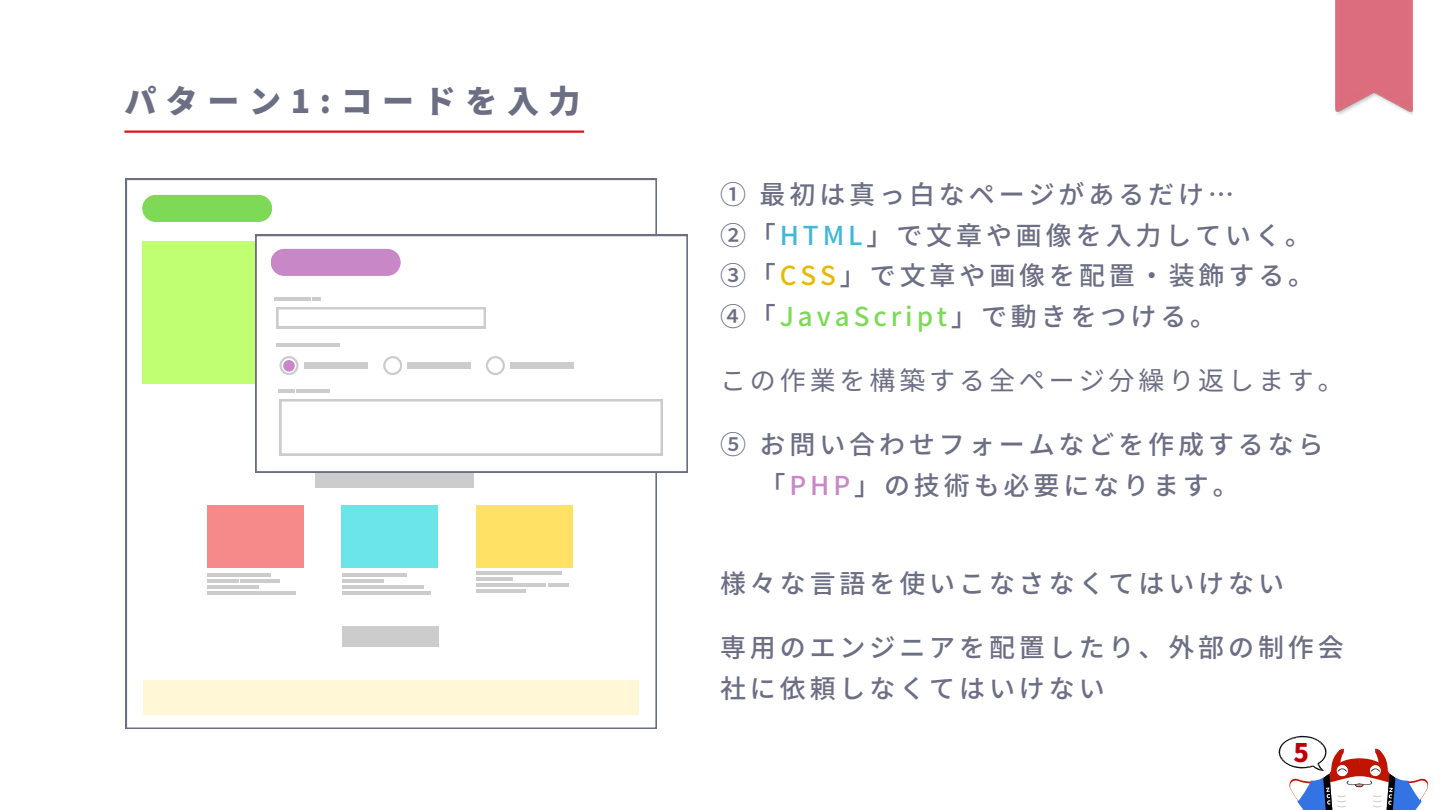
<style>
.page{position:relative;width:1440px;height:810px;background:#fff}
.page>*{position:absolute;margin:0;border:0;box-sizing:border-box;transform-origin:0 0}
.t1{font:900 32px "Noto Sans JP";letter-spacing:.3em;color:#6c6f84}
.t2{font:500 26px/41.2px "Noto Sans JP";letter-spacing:.15em;color:#6c6f84}
.t3{font:26px "Noto Sans JP";letter-spacing:.15em;color:#6c6f84}
.t4{font:900 25.6px "Noto Sans JP";color:#bd0006}
.s1{color:#41b8d5}
.s2{color:#e6ba00}
.s3{color:#7ed957}
.s4{color:#c887c6}
</style>
<div class="page">
<svg style="left:126px;top:179px;width:531px;height:550px"></svg>
<div style="left:142px;top:195px;width:130px;height:27px;background:#7ed957"></div>
<div style="left:142px;top:241px;width:496px;height:143px;background:#c1ff72"></div>
<div style="left:315px;top:468px;width:158px;height:20px;background:#ccc"></div>
<div style="left:342px;top:626px;width:96px;height:21px;background:#ccc"></div>
<div style="left:143px;top:680px;width:496px;height:34px;background:#fff7d5"></div>
<div style="left:342px;top:505px;width:96px;height:62px;background:#6ce5e8"></div>
<div style="left:207px;top:505px;width:96px;height:62px;background:#f68989"></div>
<div style="left:476px;top:505px;width:97px;height:62px;background:#ffe165"></div>
<hr style="left:207px;top:573px;width:64px;height:4px;background:#ccc">
<hr style="left:207px;top:579px;width:32px;height:4px;background:#ccc">
<hr style="left:207px;top:585px;width:52px;height:4px;background:#ccc">
<hr style="left:207px;top:591px;width:89px;height:4px;background:#ccc">
<hr style="left:240px;top:579px;width:40px;height:4px;background:#ccc">
<hr style="left:342px;top:573px;width:10px;height:4px;background:#ccc">
<hr style="left:354px;top:573px;width:53px;height:4px;background:#ccc">
<hr style="left:342px;top:579px;width:42px;height:4px;background:#ccc">
<hr style="left:342px;top:585px;width:81px;height:4px;background:#ccc">
<hr style="left:342px;top:591px;width:51px;height:4px;background:#ccc">
<hr style="left:395px;top:591px;width:36px;height:4px;background:#ccc">
<hr style="left:476px;top:571px;width:86px;height:4px;background:#ccc">
<hr style="left:476px;top:577px;width:36px;height:4px;background:#ccc">
<hr style="left:476px;top:583px;width:70px;height:4px;background:#ccc">
<hr style="left:476px;top:589px;width:50px;height:4px;background:#ccc">
<hr style="left:548px;top:583px;width:20px;height:4px;background:#ccc">
<div style="left:255px;top:235px;width:433px;height:238px;background:#fff"></div>
<svg style="left:271px;top:249px;width:130px;height:27px"></svg>
<svg style="left:276px;top:307px;width:210px;height:21px"></svg>
<hr style="left:275px;top:297px;width:36px;height:4px;background:#ccc">
<hr style="left:276px;top:344px;width:64px;height:3px;background:#ccc">
<svg style="left:279px;top:399px;width:384px;height:57px"></svg>
<hr style="left:278px;top:389px;width:17px;height:4px;background:#ccc">
<svg style="left:279px;top:356px;width:19px;height:19px"></svg>
<div style="left:304px;top:362px;width:63px;height:7px;background:#ccc"></div>
<svg style="left:383px;top:356px;width:19px;height:19px"></svg>
<div style="left:408px;top:362px;width:63px;height:7px;background:#ccc"></div>
<svg style="left:486px;top:356px;width:19px;height:19px"></svg>
<div style="left:510px;top:362px;width:64px;height:7px;background:#ccc"></div>
<div style="left:283px;top:360px;width:12px;height:12px;background:#c887c6;border-radius:50%"></div>
<hr style="left:296px;top:389px;width:34px;height:4px;background:#ccc">
<svg style="left:312px;top:297px;width:9px;height:4px"></svg>
<img style="left:1336px;top:0;width:76px;height:115px">
<svg style="left:1279px;top:736px;width:150px;height:74px"></svg>
<hr style="left:124px;top:131px;width:460px;height:2px;background:#da1319">
<p class="t1" style="left:124px;top:76px;width:454px">パターン1:コードを入力</p>
<p class="t2" style="left:720px;top:173px;width:516px">① 最初は真っ白なページがあるだけ…</p>
<p class="t2" style="left:720px;top:213px;width:593px">②「<span class="s1">HTML</span>」で文章や画像を入力していく。</p>
<p class="t2" style="left:720px;top:254px;width:596px">③「<span class="s2">CSS</span>」で文章や画像を配置・装飾する。</p>
<p class="t2" style="left:720px;top:295px;width:498px">④「<span class="s3">JavaScript</span>」で動きをつける。</p>
<p class="t3" style="left:720px;top:360px;width:625px">この作業を構築する全ページ分繰り返します。</p>
<p class="t2" style="left:760px;top:422px;width:566px;text-indent:-40px">⑤ お問い合わせフォームなどを作成するなら「<span class="s4">PHP</span>」の技術も必要になります。</p>
<p class="t2" style="left:720px;top:561px;width:566px">様々な言語を使いこなさなくてはいけない</p>
<p class="t2" style="left:720px;top:625px;width:625px">専用のエンジニアを配置したり、外部の制作会社に依頼しなくてはいけない</p>
<p class="t4" style="left:1293px;top:732px;width:17px">5</p>
</div>
